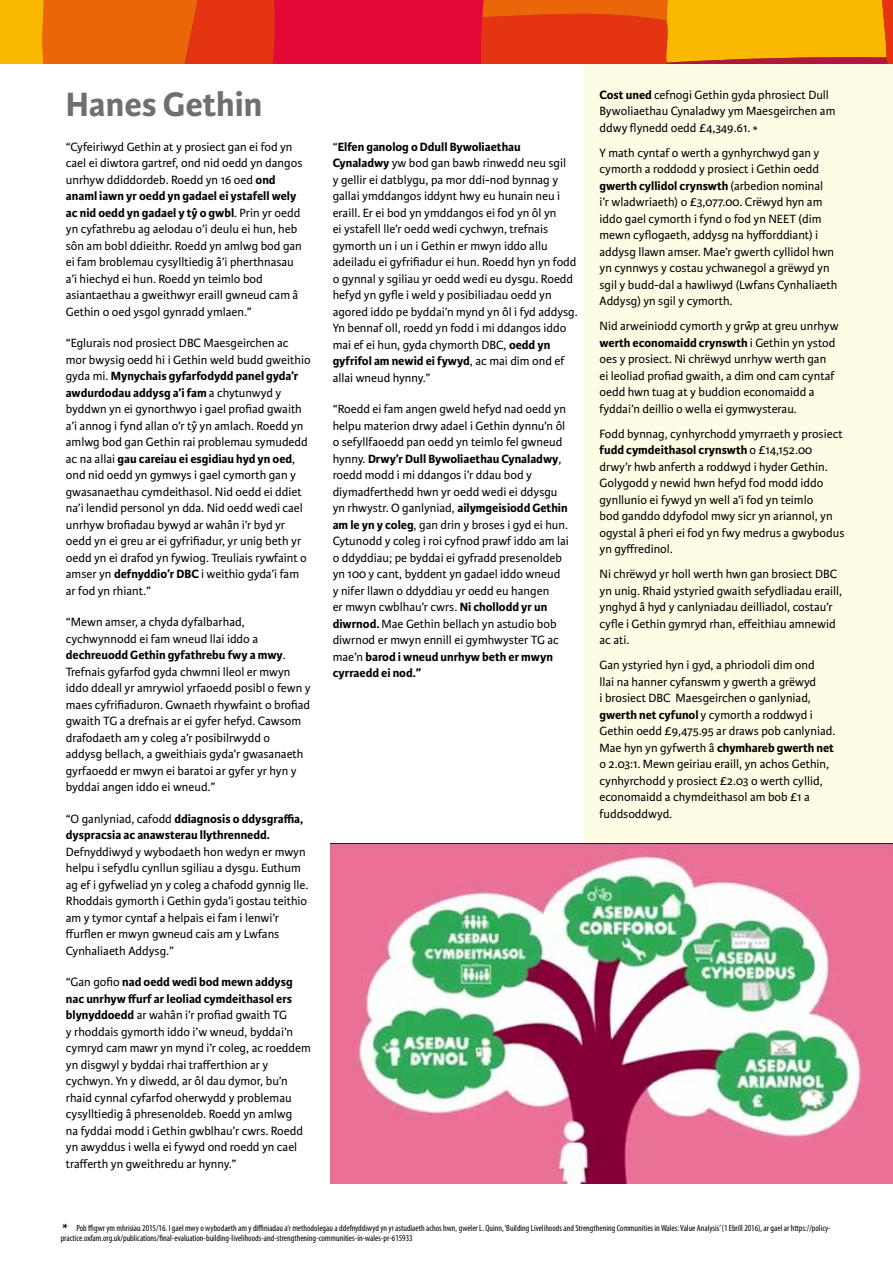
<style>
.page{position:relative;width:893px;height:1263px;background:#fff}
.page>*{position:absolute;margin:0;border:0;box-sizing:border-box;transform-origin:0 0}
.t1{font:700 36px "Karmina Sans";color:#706f6f}
.t2{font:12.75px/16.5px "Karmina Sans";color:#000}
.t3{font:700 12.75px/16.5px "Karmina Sans";color:#000}
.t4{font:condensed 9px/10.5px "Myriad Pro";color:#000}
.s1{font-weight:700}
.s2{font-weight:400}
.s3{font-family:"Karmina Sans";font-stretch:normal;font-size:15px}
</style>
<div class="page">
<div style="left:585px;top:28px;width:308px;height:940px;background:#fffce5"></div>
<svg style="left:0;top:0;width:893px;height:64px;background:#ea5714"></svg>
<img style="left:330px;top:843px;width:563px;height:340px">
<h1 class="t1" style="left:66px;top:84px;width:198px">Hanes Gethin</h1>
<p class="t2" style="left:66px;top:139px;width:238px">“Cyfeiriwyd Gethin at y prosiect gan ei fod yn cael ei diwtora gartref, ond nid oedd yn dangos unrhyw ddiddordeb. Roedd yn 16 oed <span class="s1">ond anaml iawn yr oedd yn gadael ei ystafell wely ac nid oedd yn gadael y tŷ o gwbl</span>. Prin yr oedd yn cyfathrebu ag aelodau o’i deulu ei hun, heb sôn am bobl ddieithr. Roedd yn amlwg bod gan ei fam broblemau cysylltiedig â’i pherthnasau a’i hiechyd ei hun. Roedd yn teimlo bod asiantaethau a gweithwyr eraill gwneud cam â Gethin o oed ysgol gynradd ymlaen.”</p>
<p class="t2" style="left:66px;top:335px;width:246px">“Eglurais nod prosiect DBC Maesgeirchen ac mor bwysig oedd hi i Gethin weld budd gweithio gyda mi. <span class="s1">Mynychais gyfarfodydd panel gyda’r awdurdodau addysg a’i fam</span> a chytunwyd y byddwn yn ei gynorthwyo i gael profiad gwaith a’i annog i fynd allan o’r tŷ yn amlach. Roedd yn amlwg bod gan Gethin rai problemau symudedd ac na allai <span class="s1">gau careiau ei esgidiau hyd yn oed</span>, ond nid oedd yn gymwys i gael cymorth gan y gwasanaethau cymdeithasol. Nid oedd ei ddiet na’i lendid personol yn dda. Nid oedd wedi cael unrhyw brofiadau bywyd ar wahân i’r byd yr oedd yn ei greu ar ei gyfrifiadur, yr unig beth yr oedd yn ei drafod yn fywiog. Treuliais rywfaint o amser yn <span class="s1">defnyddio’r DBC</span> i weithio gyda’i fam ar fod yn rhiant.”</p>
<p class="t2" style="left:66px;top:614px;width:246px">“Mewn amser, a chyda dyfalbarhad, cychwynnodd ei fam wneud llai iddo a <span class="s1">dechreuodd Gethin gyfathrebu fwy a mwy</span>.<br>Trefnais gyfarfod gyda chwmni lleol er mwyn iddo ddeall yr amrywiol yrfaoedd posibl o fewn y maes cyfrifiaduron. Gwnaeth rhywfaint o brofiad gwaith TG a drefnais ar ei gyfer hefyd. Cawsom drafodaeth am y coleg a’r posibilrwydd o<br>addysg bellach, a gweithiais gyda’r gwasanaeth gyrfaoedd er mwyn ei baratoi ar gyfer yr hyn y byddai angen iddo ei wneud.”</p>
<p class="t3" style="left:66px;top:811px;width:239px"><span class="s2">“O ganlyniad, cafodd</span> ddiagnosis o ddysgraffia, dyspracsia ac anawsterau llythrennedd.</p>
<p class="t2" style="left:66px;top:844px;width:244px">Defnyddiwyd y wybodaeth hon wedyn er mwyn helpu i sefydlu cynllun sgiliau a dysgu. Euthum ag ef i gyfweliad yn y coleg a chafodd gynnig lle.<br>Rhoddais gymorth i Gethin gyda’i gostau teithio am y tymor cyntaf a helpais ei fam i lenwi’r ffurflen er mwyn gwneud cais am y Lwfans Cynhaliaeth Addysg.”</p>
<p class="t2" style="left:66px;top:974px;width:247px">“Gan gofio <span class="s1">nad oedd wedi bod mewn addysg nac unrhyw ffurf ar leoliad cymdeithasol ers blynyddoedd</span> ar wahân i’r profiad gwaith TG<br>y rhoddais gymorth iddo i’w wneud, byddai’n cymryd cam mawr yn mynd i’r coleg, ac roeddem yn disgwyl y byddai rhai trafferthion ar y cychwyn. Yn y diwedd, ar ôl dau dymor, bu’n rhaid cynnal cyfarfod oherwydd y problemau cysylltiedig â phresenoldeb. Roedd yn amlwg<br>na fyddai modd i Gethin gwblhau’r cwrs. Roedd yn awyddus i wella ei fywyd ond roedd yn cael trafferth yn gweithredu ar hynny.”</p>
<p class="t2" style="left:333px;top:139px;width:246px">“<span class="s1">Elfen ganolog o Ddull Bywoliaethau Cynaladwy</span> yw bod gan bawb rinwedd neu sgil<br>y gellir ei datblygu, pa mor ddi-nod bynnag y gallai ymddangos iddynt hwy eu hunain neu i eraill. Er ei bod yn ymddangos ei fod yn ôl yn<br>ei ystafell lle’r oedd wedi cychwyn, trefnais gymorth un i un i Gethin er mwyn iddo allu adeiladu ei gyfrifiadur ei hun. Roedd hyn yn fodd o gynnal y sgiliau yr oedd wedi eu dysgu. Roedd hefyd yn gyfle i weld y posibiliadau oedd yn agored iddo pe byddai’n mynd yn ôl i fyd addysg.<br>Yn bennaf oll, roedd yn fodd i mi ddangos iddo mai ef ei hun, gyda chymorth DBC, <span class="s1">oedd yn gyfrifol am newid ei fywyd</span>, ac mai dim ond ef allai wneud hynny.”</p>
<p class="t2" style="left:333px;top:401px;width:238px">“Roedd ei fam angen gweld hefyd nad oedd yn helpu materion drwy adael i Gethin dynnu’n ôl o sefyllfaoedd pan oedd yn teimlo fel gwneud hynny. <span class="s1">Drwy’r Dull Bywoliaethau Cynaladwy</span>, roedd modd i mi ddangos i’r ddau bod y diymadferthedd hwn yr oedd wedi ei ddysgu yn rhwystr. O ganlyniad, <span class="s1">ailymgeisiodd Gethin am le yn y coleg</span>, gan drin y broses i gyd ei hun.<br>Cytunodd y coleg i roi cyfnod prawf iddo am lai o ddyddiau; pe byddai ei gyfradd presenoldeb yn 100 y cant, byddent yn gadael iddo wneud y nifer llawn o ddyddiau yr oedd eu hangen<br>er mwyn cwblhau’r cwrs. <span class="s1">Ni chollodd yr un diwrnod.</span> Mae Gethin bellach yn astudio bob diwrnod er mwyn ennill ei gymhwyster TG ac mae’n <span class="s1">barod i wneud unrhyw beth er mwyn cyrraedd ei nod.”</span></p>
<p class="t2" style="left:599px;top:87px;width:237px"><span class="s1">Cost uned</span> cefnogi Gethin gyda phrosiect Dull<br>Bywoliaethau Cynaladwy ym Maesgeirchen am ddwy flynedd oedd £4,349.61. *</p>
<p class="t2" style="left:599px;top:145px;width:239px">Y math cyntaf o werth a gynhyrchwyd gan y cymorth a roddodd y prosiect i Gethin oedd <span class="s1">gwerth cyllidol crynswth</span> (arbedion nominal<br>i’r wladwriaeth) o £3,077.00. Crëwyd hyn am iddo gael cymorth i fynd o fod yn NEET (dim mewn cyflogaeth, addysg na hyfforddiant) i addysg llawn amser. Mae’r gwerth cyllidol hwn yn cynnwys y costau ychwanegol a grëwyd yn sgil y budd-dal a hawliwyd (Lwfans Cynhaliaeth Addysg) yn sgil y cymorth.</p>
<p class="t2" style="left:599px;top:318px;width:241px">Nid arweiniodd cymorth y grŵp at greu unrhyw <span class="s1">werth economaidd crynswth</span> i Gethin yn ystod oes y prosiect. Ni chrëwyd unrhyw werth gan<br>ei leoliad profiad gwaith, a dim ond cam cyntaf oedd hwn tuag at y buddion economaidd a fyddai’n deillio o wella ei gymwysterau.</p>
<p class="t2" style="left:599px;top:426px;width:246px">Fodd bynnag, cynhyrchodd ymyrraeth y prosiect <span class="s1">fudd cymdeithasol crynswth</span> o £14,152.00 drwy’r hwb anferth a roddwyd i hyder Gethin.<br>Golygodd y newid hwn hefyd fod modd iddo gynllunio ei fywyd yn well a’i fod yn teimlo<br>bod ganddo ddyfodol mwy sicr yn ariannol, yn ogystal â pheri ei fod yn fwy medrus a gwybodus yn gyffredinol.</p>
<p class="t2" style="left:599px;top:566px;width:244px">Ni chrëwyd yr holl werth hwn gan brosiect DBC yn unig. Rhaid ystyried gwaith sefydliadau eraill, ynghyd â hyd y canlyniadau deilliadol, costau’r cyfle i Gethin gymryd rhan, effeithiau amnewid ac ati.</p>
<p class="t2" style="left:599px;top:657px;width:237px">Gan ystyried hyn i gyd, a phriodoli dim ond<br>llai na hanner cyfanswm y gwerth a grëwyd<br>i brosiect DBC Maesgeirchen o ganlyniad, <span class="s1">gwerth net cyfunol</span> y cymorth a roddwyd i Gethin oedd £9,475.95 ar draws pob canlyniad.<br>Mae hyn yn gyfwerth â <span class="s1">chymhareb gwerth net </span>o 2.03:1. Mewn geiriau eraill, yn achos Gethin, cynhyrchodd y prosiect £2.03 o werth cyllid, economaidd a chymdeithasol am bob £1 a fuddsoddwyd.</p>
<p class="t4" style="left:61px;top:1222px;width:772px"><span class="s3">*</span> Pob ffigwr ym mhrisiau 2015/16. I gael mwy o wybodaeth am y diffiniadau a’r methodolegau a ddefnyddiwyd yn yr astudiaeth achos hwn, gweler L. Quinn, ‘Building Livelihoods and Strengthening Communities in Wales: Value Analysis’ (1 Ebrill 2016), ar gael ar https://policy&shy;practice.oxfam.org.uk/publications/final-evaluation-building-livelihoods-and-strengthening-communities-in-wales-pr-615933</p>
</div>
